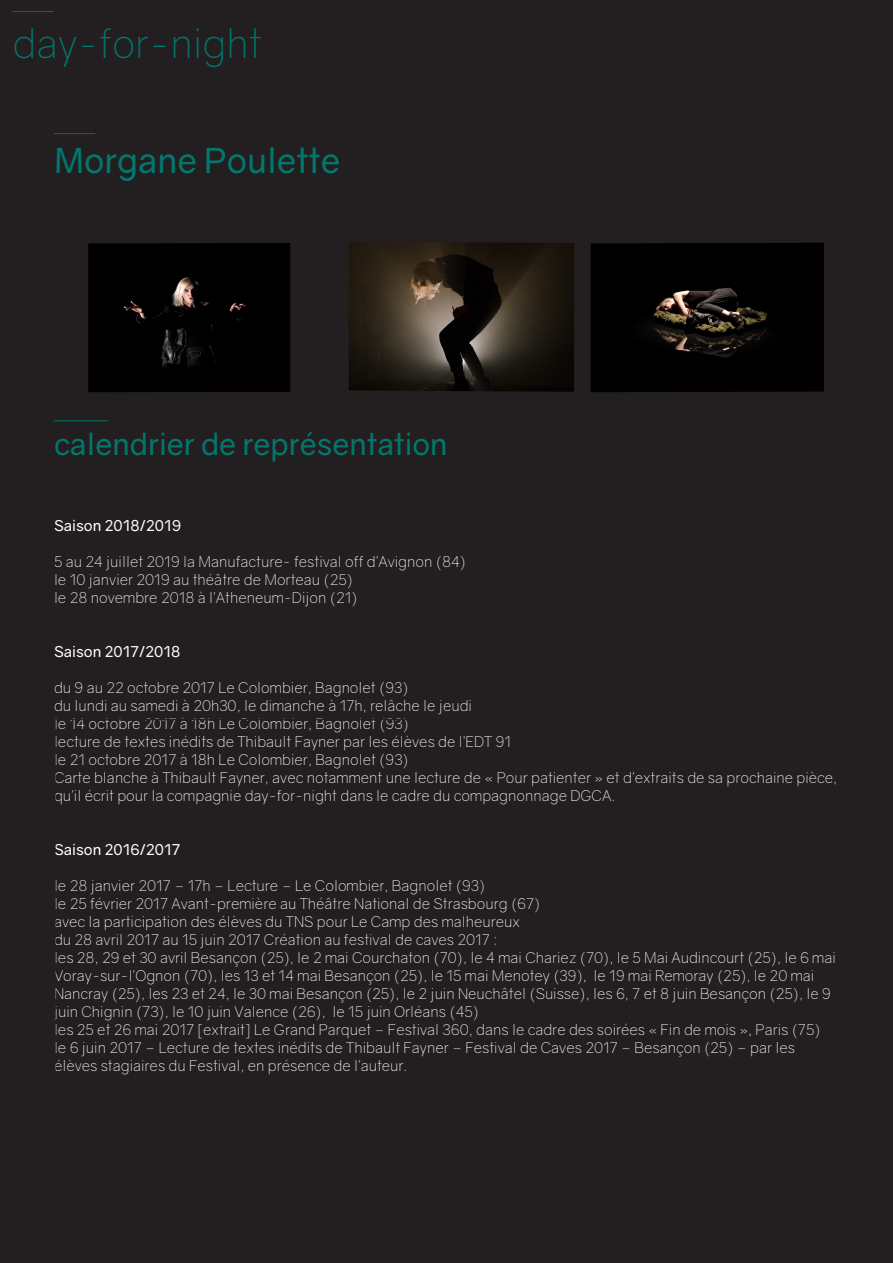
<style>
.page{position:relative;width:893px;height:1263px;background:#231f20}
.page>*{position:absolute;margin:0;border:0;box-sizing:border-box;transform-origin:0 0}
.t1{font:300 40.5px "Gravity";color:#00786e}
.t2{font:34.5px "Gravity";color:#00786e}
.t3{font:30px "Gravity";color:#00786e}
.t4{font:18px "Minion Pro";color:#00786e}
.t5{font:16.5px "Minion Pro";color:#00786e}
.t6{font:300 15px/18px "Gravity";color:#fff}
.t7{font:15px "Gravity";color:#fff}
</style>
<div class="page">
<img style="left:349px;top:242px;width:225px;height:150px">
<div style="left:88px;top:243px;width:202px;height:149px;background:#000"></div>
<img style="left:591px;top:243px;width:233px;height:149px">
<p class="t5" style="left:12px;top:-7px;width:43px">_____</p>
<p class="t1" style="left:12px;top:19px;width:251px">day-for-night</p>
<p class="t5" style="left:54px;top:116px;width:43px">_____</p>
<p class="t2" style="left:54px;top:140px;width:288px">Morgane Poulette</p>
<p class="t4" style="left:54px;top:402px;width:55px">______</p>
<p class="t3" style="left:54px;top:426px;width:395px">calendrier de représentation</p>
<p class="t7" style="left:54px;top:516px;width:129px">Saison 2018/2019</p>
<p class="t6" style="left:54px;top:552px;width:414px">5 au 24 juillet 2019 la Manufacture- festival off d’Avignon (84) le 10 janvier 2019 au théâtre de Morteau (25)<br>le 28 novembre 2018 à l’Atheneum-Dijon (21)</p>
<p class="t7" style="left:54px;top:642px;width:128px">Saison 2017/2018</p>
<p class="t6" style="left:54px;top:678px;width:785px">du 9 au 22 octobre 2017 Le Colombier, Bagnolet (93)<br>du lundi au samedi à 20h30, le dimanche à 17h, relâche le jeudi<br>le 14 octobre 2017 à 18h Le Colombier, Bagnolet (93)<br>lecture de textes inédits de Thibault Fayner par les élèves de l’EDT 91<br>le 21 octobre 2017 à 18h Le Colombier, Bagnolet (93)<br>Carte blanche à Thibault Fayner, avec notamment une lecture de « Pour patienter » et d’extraits de sa prochaine pièce, qu’il écrit pour la compagnie day-for-night dans le cadre du compagnonnage DGCA.</p>
<p class="t7" style="left:54px;top:840px;width:128px">Saison 2016/2017</p>
<p class="t6" style="left:54px;top:876px;width:783px">le 28 janvier 2017 – 17h – Lecture – Le Colombier, Bagnolet (93)<br>le 25 février 2017 Avant-première au Théâtre National de Strasbourg (67)<br>avec la participation des élèves du TNS pour Le Camp des malheureux<br>du 28 avril 2017 au 15 juin 2017 Création au festival de caves 2017 :<br>les 28, 29 et 30 avril Besançon (25), le 2 mai Courchaton (70), le 4 mai Chariez (70), le 5 Mai Audincourt (25), le 6 mai Voray-sur-l’Ognon (70), les 13 et 14 mai Besançon (25), le 15 mai Menotey (39), le 19 mai Remoray (25), le 20 mai Nancray (25), les 23 et 24, le 30 mai Besançon (25), le 2 juin Neuchâtel (Suisse), les 6, 7 et 8 juin Besançon (25), le 9 juin Chignin (73), le 10 juin Valence (26), le 15 juin Orléans (45)<br>les 25 et 26 mai 2017 [extrait] Le Grand Parquet – Festival 360, dans le cadre des soirées « Fin de mois », Paris (75) le 6 juin 2017 – Lecture de textes inédits de Thibault Fayner – Festival de Caves 2017 – Besançon (25) – par les élèves stagiaires du Festival, en présence de l’auteur.</p>
</div>
